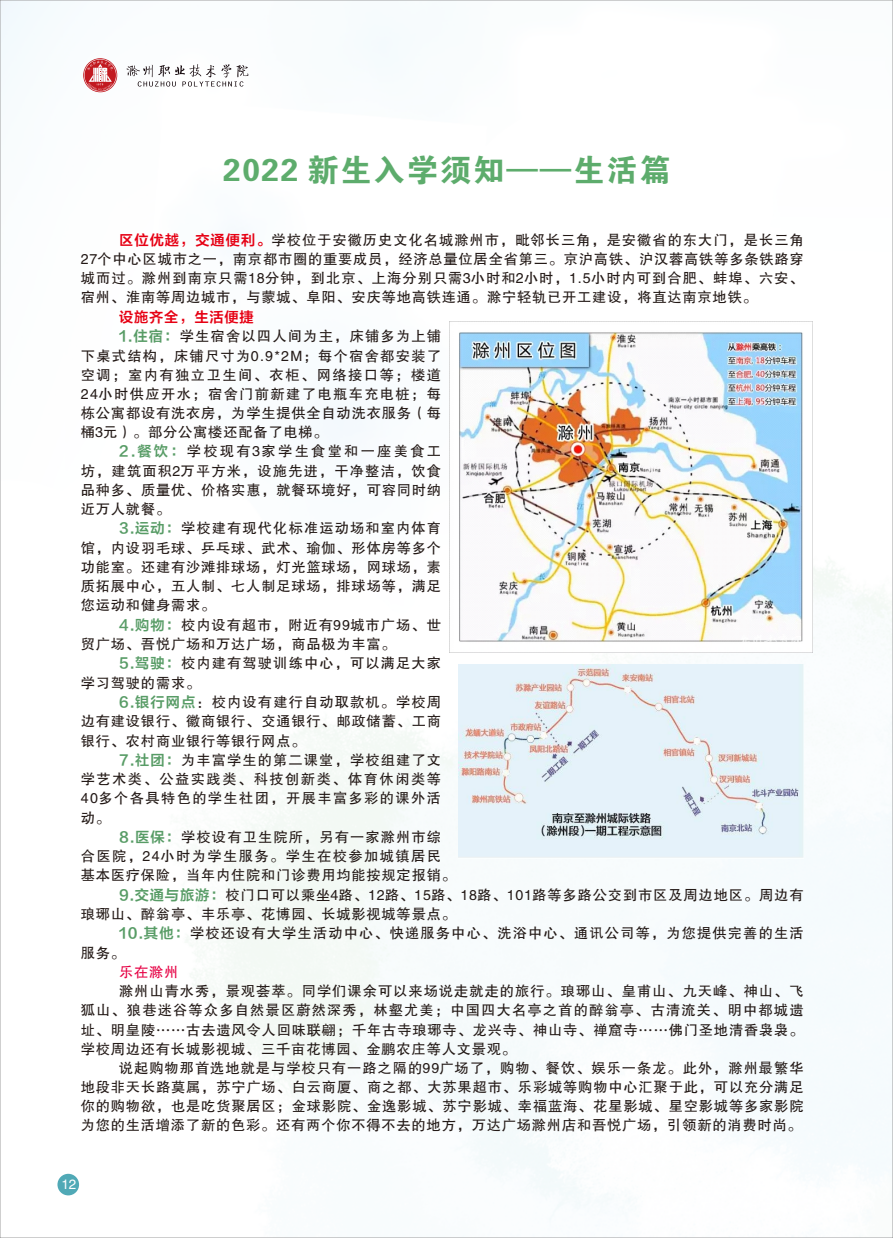
<style>
.page{position:relative;width:893px;height:1238px;background:#fff}
.page>*{position:absolute;margin:0;border:0;box-sizing:border-box;transform-origin:0 0}
.t1{font:31.5px "FZDHTJW GB1 0";letter-spacing:.055em;color:#5dac6c}
.t2{font:14.25px/19.2px "FZHTJW GB1 0";letter-spacing:.055em;color:#231916;text-align:justify}
.t3{font:14.25px/19.5px "FZHTJW GB1 0";letter-spacing:.075em;color:#231916}
.t4{font:14.25px "FZHTJW GB1 0";letter-spacing:.08em;color:#231916}
.t5{font:14.25px "FZHTJW GB1 0";letter-spacing:.1em;color:#231916}
.t6{font:14.25px "FZLTZCHK GBK1 0";letter-spacing:.055em;color:#e60013}
.t7{font:14.25px "FZHTJW GB1 0";color:#e60044}
.t8{font:13.5px "FZHTJW GB1 0";color:#fff}
.s1{font-family:"FZLTZCHK GBK1 0";color:#e60013}
.s2{font-family:"FZLTZCHK GBK1 0";color:#589c66}
</style>
<div class="page">
<img style="left:2px;top:2px;width:889px;height:1208px">
<img style="left:450px;top:321px;width:362px;height:331px">
<img style="left:458px;top:664px;width:345px;height:194px">
<svg style="left:83px;top:58px;width:34px;height:34px"></svg>
<svg style="left:127px;top:64px;width:121px;height:22px"></svg>
<div style="left:57px;top:1173px;width:22px;height:22px;background:#50a9b6;border-radius:50%"></div>
<h1 class="t1" style="left:223px;top:153px;width:449px">2022 新生入学须知——生活篇</h1>
<p class="t2" style="left:81px;top:230px;width:724px;text-indent:38px"><span class="s1">区位优越，交通便利。</span>学校位于安徽历史文化名城滁州市，毗邻长三角，是安徽省的东大门，是长三角27个中心区城市之一，南京都市圈的重要成员，经济总量位居全省第三。京沪高铁、沪汉蓉高铁等多条铁路穿城而过。滁州到南京只需18分钟，到北京、上海分别只需3小时和2小时，1.5小时内可到合肥、蚌埠、六安、宿州、淮南等周边城市，与蒙城、阜阳、安庆等地高铁连通。滁宁轻轨已开工建设，将直达南京地铁。</p>
<p class="t6" style="left:119px;top:309px;width:136px">设施齐全，生活便捷</p>
<p class="t2" style="left:81px;top:327px;width:362px;text-indent:38px"><span class="s2">1.住宿：</span>学生宿舍以四人间为主，床铺多为上铺下桌式结构，床铺尺寸为0.9*2M；每个宿舍都安装了空调；室内有独立卫生间、衣柜、网络接口等；楼道24小时供应开水；宿舍门前新建了电瓶车充电桩；每栋公寓都设有洗衣房，为学生提供全自动洗衣服务（每桶3元）。部分公寓楼还配备了电梯。</p>
<p class="t2" style="left:81px;top:442px;width:362px;text-indent:38px"><span class="s2">2.餐饮：</span>学校现有3家学生食堂和一座美食工坊，建筑面积2万平方米，设施先进，干净整洁，饮食品种多、质量优、价格实惠，就餐环境好，可容同时纳近万人就餐。</p>
<p class="t2" style="left:81px;top:519px;width:362px;text-indent:38px"><span class="s2">3.运动：</span>学校建有现代化标准运动场和室内体育馆，内设羽毛球、乒乓球、武术、瑜伽、形体房等多个功能室。还建有沙滩排球场，灯光篮球场，网球场，素质拓展中心，五人制、七人制足球场，排球场等，满足您运动和健身需求。</p>
<p class="t2" style="left:81px;top:615px;width:362px;text-indent:38px"><span class="s2">4.购物：</span>校内设有超市，附近有99城市广场、世贸广场、吾悦广场和万达广场，商品极为丰富。</p>
<p class="t3" style="left:81px;top:654px;width:362px;text-indent:38px"><span class="s2">5.驾驶：</span>校内建有驾驶训练中心，可以满足大家学习驾驶的需求。</p>
<p class="t2" style="left:81px;top:692px;width:362px;text-indent:38px"><span class="s2">6.银行网点</span>：校内设有建行自动取款机。学校周边有建设银行、徽商银行、交通银行、邮政储蓄、工商银行、农村商业银行等银行网点。</p>
<p class="t2" style="left:81px;top:750px;width:362px;text-indent:38px"><span class="s2">7.社团：</span>为丰富学生的第二课堂，学校组建了文学艺术类、公益实践类、科技创新类、体育休闲类等40多个各具特色的学生社团，开展丰富多彩的课外活动。</p>
<p class="t3" style="left:119px;top:827px;width:323px"><span class="s2">8.医保：</span>学校设有卫生院所，另有一家滁州市综</p>
<p class="t5" style="left:81px;top:848px;width:362px">合医院，24小时为学生服务。学生在校参加城镇居民</p>
<p class="t2" style="left:81px;top:866px;width:377px">基本医疗保险，当年内住院和门诊费用均能按规定报销。</p>
<p class="t2" style="left:119px;top:885px;width:686px"><span class="s2">9.交通与旅游：</span>校门口可以乘坐4路、12路、15路、18路、101路等多路公交到市区及周边地区。周边有</p>
<p class="t2" style="left:81px;top:905px;width:377px">琅琊山、醉翁亭、丰乐亭、花博园、长城影视城等景点。</p>
<p class="t4" style="left:119px;top:925px;width:686px"><span class="s2">10.其他：</span>学校还设有大学生活动中心、快递服务中心、洗浴中心、通讯公司等，为您提供完善的生活</p>
<p class="t2" style="left:81px;top:943px;width:46px">服务。</p>
<p class="t7" style="left:119px;top:964px;width:61px">乐在滁州</p>
<p class="t2" style="left:81px;top:982px;width:724px;text-indent:38px">滁州山青水秀，景观荟萃。同学们课余可以来场说走就走的旅行。琅琊山、皇甫山、九天峰、神山、飞狐山、狼巷迷谷等众多自然景区蔚然深秀，林壑尤美；中国四大名亭之首的醉翁亭、古清流关、明中都城遗址、明皇陵……古去遗风令人回味联翩；千年古寺琅琊寺、龙兴寺、神山寺、禅窟寺……佛门圣地清香袅袅。学校周边还有长城影视城、三千亩花博园、金鹏农庄等人文景观。</p>
<p class="t2" style="left:81px;top:1058px;width:724px;text-indent:38px">说起购物那首选地就是与学校只有一路之隔的99广场了，购物、餐饮、娱乐一条龙。此外，滁州最繁华地段非天长路莫属，苏宁广场、白云商厦、商之都、大苏果超市、乐彩城等购物中心汇聚于此，可以充分满足你的购物欲，也是吃货聚居区；金球影院、金逸影城、苏宁影城、幸福蓝海、花星影城、星空影城等多家影院为您的生活增添了新的色彩。还有两个你不得不去的地方，万达广场滁州店和吾悦广场，引领新的消费时尚。</p>
<p class="t8" style="left:61px;top:1177px;width:16px">12</p>
</div>
